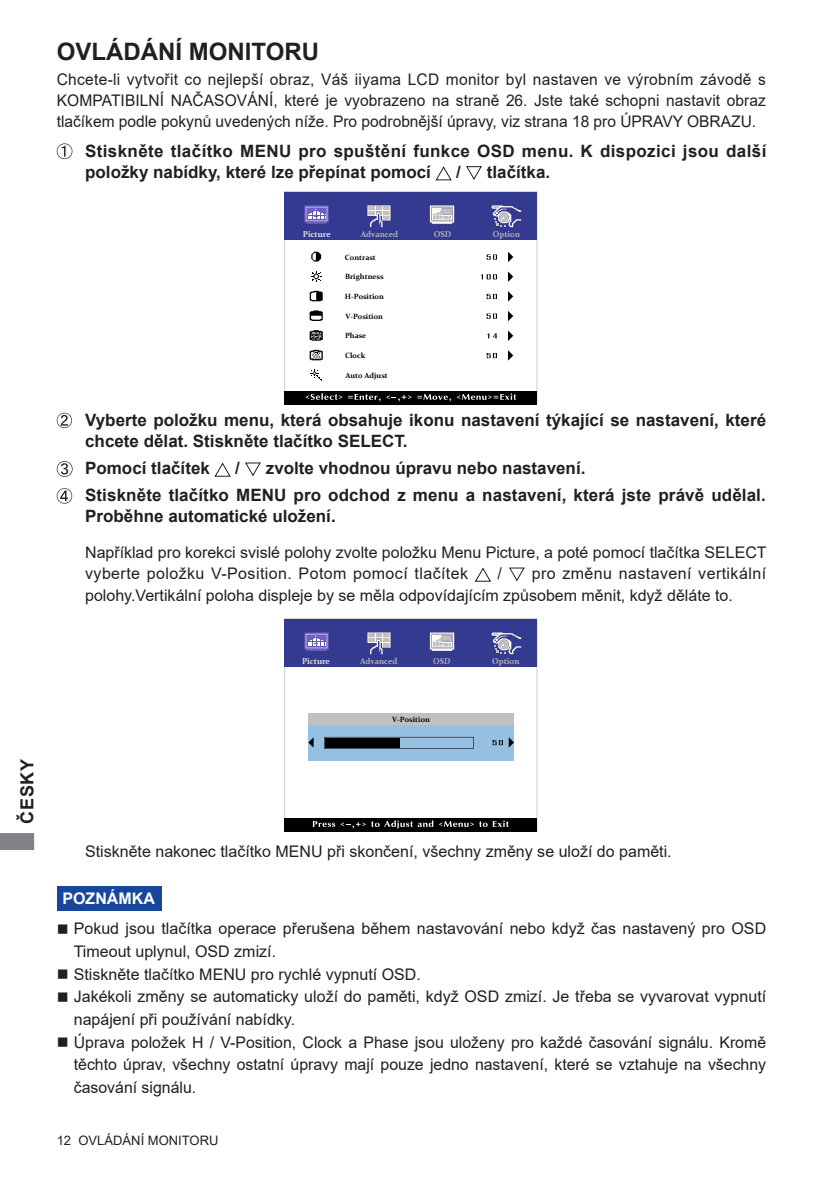
<style>
.page{position:relative;width:840px;height:1191px;background:#fff}
.page>*{position:absolute;margin:0;border:0;box-sizing:border-box;transform-origin:0 0}
.t1{font:700 24px "Arial";color:#231f20}
.t2{font:700 18px "Arial";letter-spacing:.035em;color:#231f20}
.t3{font:700 17px/21.2px "Arial";color:#231f20}
.t4{font:700 17px/21.2px "Arial";letter-spacing:.02em;color:#231f20}
.t5{font:16px/21.2px "Arial";color:#231f20}
.t6{font:700 16px "Arial";color:#fff}
.t7{font:13px "Arial";color:#231f20}
.t8{font:700 8.6px "Constantia";color:#b3b3b3;scale:.95 1}
.t9{font:700 8.6px "Constantia";color:#e6e6e6;scale:.95 1}
.t10{font:700 7.6px "Constantia";color:#000}
</style>
<div class="page">
<svg style="left:0;top:833px;width:34px;height:17px"></svg>
<svg style="left:57px;top:143px;width:15px;height:16px"></svg>
<svg style="left:435px;top:167px;width:16px;height:13px"></svg>
<svg style="left:466px;top:166px;width:15px;height:14px"></svg>
<svg style="left:57px;top:413px;width:15px;height:15px"></svg>
<svg style="left:57px;top:461px;width:15px;height:16px"></svg>
<svg style="left:214px;top:463px;width:16px;height:14px"></svg>
<svg style="left:245px;top:462px;width:16px;height:14px"></svg>
<svg style="left:57px;top:488px;width:15px;height:15px"></svg>
<svg style="left:475px;top:568px;width:15px;height:14px"></svg>
<svg style="left:509px;top:567px;width:15px;height:14px"></svg>
<div style="left:57px;top:886px;width:104px;height:25px;background:#18469d"></div>
<div style="left:284px;top:192px;width:252px;height:47px;background:#343a90"></div>
<div style="left:284px;top:391px;width:252px;height:14px;background:#000"></div>
<svg style="left:304px;top:205px;width:24px;height:19px"></svg>
<svg style="left:367px;top:205px;width:23px;height:22px"></svg>
<svg style="left:429px;top:205px;width:25px;height:19px"></svg>
<svg style="left:491px;top:205px;width:30px;height:22px"></svg>
<svg style="left:310px;top:369px;width:12px;height:12px"></svg>
<svg style="left:311px;top:252px;width:10px;height:9px"></svg>
<svg style="left:508px;top:252px;width:5px;height:10px"></svg>
<svg style="left:508px;top:272px;width:5px;height:10px"></svg>
<svg style="left:311px;top:271px;width:11px;height:11px"></svg>
<svg style="left:508px;top:291px;width:5px;height:10px"></svg>
<svg style="left:311px;top:290px;width:12px;height:12px"></svg>
<svg style="left:309px;top:291px;width:13px;height:10px"></svg>
<svg style="left:508px;top:311px;width:5px;height:10px"></svg>
<svg style="left:309px;top:310px;width:13px;height:11px"></svg>
<svg style="left:508px;top:331px;width:5px;height:10px"></svg>
<svg style="left:309px;top:330px;width:13px;height:11px"></svg>
<svg style="left:508px;top:350px;width:5px;height:10px"></svg>
<svg style="left:311px;top:349px;width:12px;height:12px"></svg>
<svg style="left:309px;top:350px;width:13px;height:10px"></svg>
<svg style="left:486px;top:254px;width:10px;height:6px"></svg>
<svg style="left:480px;top:274px;width:16px;height:5px"></svg>
<svg style="left:486px;top:294px;width:10px;height:5px"></svg>
<svg style="left:486px;top:313px;width:10px;height:6px"></svg>
<svg style="left:487px;top:333px;width:10px;height:5px"></svg>
<svg style="left:486px;top:353px;width:10px;height:5px"></svg>
<svg style="left:305px;top:393px;width:37px;height:7px"></svg>
<svg style="left:348px;top:394px;width:32px;height:7px"></svg>
<svg style="left:386px;top:395px;width:25px;height:6px"></svg>
<svg style="left:417px;top:393px;width:99px;height:8px"></svg>
<div style="left:284px;top:618px;width:252px;height:48px;background:#343a90"></div>
<div style="left:284px;top:818px;width:252px;height:13px;background:#000"></div>
<svg style="left:312px;top:820px;width:196px;height:8px"></svg>
<div style="left:308px;top:713px;width:205px;height:47px;background:#96c0e2"></div>
<svg style="left:324px;top:737px;width:149px;height:11px"></svg>
<div style="left:325px;top:738px;width:75px;height:9px;background:#000"></div>
<svg style="left:304px;top:632px;width:24px;height:19px"></svg>
<svg style="left:367px;top:632px;width:23px;height:22px"></svg>
<svg style="left:429px;top:632px;width:25px;height:19px"></svg>
<svg style="left:491px;top:632px;width:30px;height:22px"></svg>
<svg style="left:308px;top:738px;width:5px;height:9px"></svg>
<svg style="left:508px;top:737px;width:5px;height:10px"></svg>
<svg style="left:492px;top:740px;width:10px;height:5px"></svg>
<div style="left:308px;top:713px;width:205px;height:12px;background:#c0c0c0"></div>
<p class="t2" style="left:14px;top:823px;width:66px;rotate:-90deg">ČESKY</p>
<h1 class="t1" style="left:57px;top:35px;width:264px">OVLÁDÁNÍ MONITORU</h1>
<p class="t5" style="left:57px;top:68px;width:710px;text-align:justify">Chcete-li vytvořit co nejlepší obraz, Váš iiyama LCD monitor byl nastaven ve výrobním závodě s KOMPATIBILNÍ NAČASOVÁNÍ, které je vyobrazeno na straně 26. Jste také schopni nastavit obraz tlačíkem podle pokynů uvedených níže. Pro podrobnější úpravy, viz strana 18 pro ÚPRAVY OBRAZU.</p>
<p class="t4" style="left:85px;top:140px;width:682px">Stiskněte tlačítko MENU pro spuštění funkce OSD menu. K dispozici jsou další položky nabídky, které lze přepínat pomocí</p>
<p class="t3" style="left:456px;top:162px;width:6px">/</p>
<p class="t3" style="left:486px;top:162px;width:65px">tlačítka.</p>
<p class="t9" style="left:302px;top:228px;width:31px">Picture</p>
<p class="t8" style="left:360px;top:228px;width:41px">Advanced</p>
<p class="t8" style="left:433px;top:228px;width:20px">OSD</p>
<p class="t8" style="left:492px;top:228px;width:31px">Option</p>
<p class="t10" style="left:344px;top:252px;width:32px">Contrast</p>
<p class="t10" style="left:345px;top:271px;width:40px">Brightness</p>
<p class="t10" style="left:345px;top:291px;width:40px">H-Position</p>
<p class="t10" style="left:345px;top:311px;width:39px">V-Position</p>
<p class="t10" style="left:345px;top:330px;width:23px">Phase</p>
<p class="t10" style="left:345px;top:350px;width:22px">Clock</p>
<p class="t10" style="left:345px;top:370px;width:44px">Auto Adjust</p>
<p class="t3" style="left:85px;top:410px;width:682px">Vyberte položku menu, která obsahuje ikonu nastavení týkající se nastavení, které chcete dělat. Stiskněte tlačítko SELECT.</p>
<p class="t3" style="left:85px;top:458px;width:126px">Pomocí tlačítek</p>
<p class="t3" style="left:235px;top:458px;width:6px">/</p>
<p class="t3" style="left:85px;top:455px;width:682px;line-height:27px;text-align:center">zvolte vhodnou úpravu nebo nastavení.<br>Stiskněte tlačítko MENU pro odchod z menu a nastavení, která jste právě udělal.</p>
<p class="t3" style="left:85px;top:506px;width:252px">Proběhne automatické uložení.</p>
<p class="t5" style="left:85px;top:542px;width:682px">Například pro korekci svislé polohy zvolte položku Menu Picture, a poté pomocí tlačítka SELECT vyberte položku V-Position. Potom pomocí tlačítek</p>
<p class="t5" style="left:497px;top:563px;width:6px">/</p>
<p class="t5" style="left:85px;top:563px;width:682px;text-indent:446px">pro změnu nastavení vertikální polohy.Vertikální poloha displeje by se měla odpovídajícím způsobem měnit, když děláte to.</p>
<p class="t9" style="left:302px;top:655px;width:31px">Picture</p>
<p class="t8" style="left:360px;top:655px;width:41px">Advanced</p>
<p class="t8" style="left:433px;top:655px;width:20px">OSD</p>
<p class="t8" style="left:491px;top:655px;width:31px">Option</p>
<p class="t10" style="left:392px;top:714px;width:39px">V-Position</p>
<p class="t5" style="left:85px;top:840px;width:588px">Stiskněte nakonec tlačítko MENU při skončení, všechny změny se uloží do paměti.</p>
<p class="t6" style="left:62px;top:887px;width:94px">POZNÁMKA</p>
<p class="t5" style="left:74px;top:917px;width:693px;line-height:22.6px;text-indent:-17px">■ Pokud jsou tlačítka operace přerušena během nastavování nebo když čas nastavený pro OSD<br>Timeout uplynul, OSD zmizí.</p>
<p class="t5" style="left:57px;top:963px;width:365px">■ Stiskněte tlačítko MENU pro rychlé vypnutí OSD.</p>
<p class="t5" style="left:74px;top:985px;width:693px;line-height:22.6px;text-indent:-17px">■ Jakékoli změny se automaticky uloží do paměti, když OSD zmizí. Je třeba se vyvarovat vypnutí napájení při používání nabídky.</p>
<p class="t5" style="left:74px;top:1030px;width:693px;line-height:22.6px;text-align:justify;text-indent:-17px">■ Úprava položek H / V-Position, Clock a Phase jsou uloženy pro každé časování signálu. Kromě těchto úprav, všechny ostatní úpravy mají pouze jedno nastavení, které se vztahuje na všechny časování signálu.</p>
<p class="t7" style="left:57px;top:1131px;width:163px">12 OVLÁDÁNÍ MONITORU</p>
</div>
